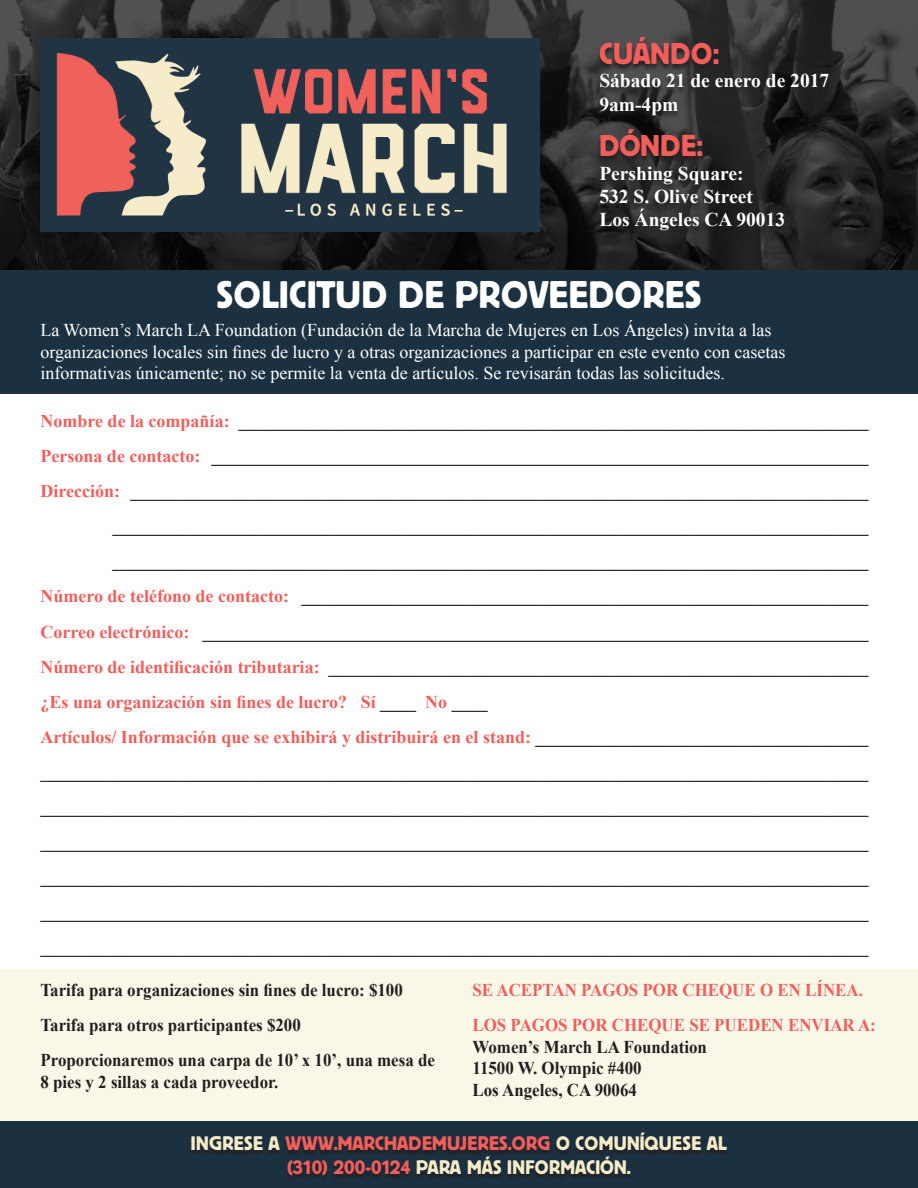
<style>
.page{position:relative;width:918px;height:1188px;background:#fff}
.page>*{position:absolute;margin:0;border:0;box-sizing:border-box;transform-origin:0 0}
.t1{font:38.25px "Block BE";letter-spacing:.02em;color:#fff}
.t2{font:30px "Block BE";letter-spacing:.02em;color:#f15e5b}
.t3{font:19.5px/23.4px "Block BE";letter-spacing:.02em;color:#f3ebc9;text-align:center}
.t4{font:700 19.5px/23.4px "Times New Roman";color:#fff}
.t5{font:700 18px "Times New Roman";color:#231f20}
.t6{font:18px/21.6px "Times New Roman";color:#fff}
.t7{font:700 18px/35.1px "Times New Roman";color:#231f20;scale:.94 1}
.t8{font:700 18px "Times New Roman";color:#f15e5b}
.t9{font:700 18px/35.1px "Times New Roman";color:#f15e5b;scale:.94 1}
.s1{color:#f15e5b}
.s2{color:#231f20}
</style>
<div class="page">
<img style="left:0;top:0;width:918px;height:270px">
<div style="left:0;top:1121px;width:918px;height:67px;background:#1b3141"></div>
<div style="left:0;top:270px;width:918px;height:123px;background:#1b3141"></div>
<div style="left:0;top:970px;width:918px;height:151px;background:#f9f7e8"></div>
<img style="left:40px;top:38px;width:499px;height:194px">
<svg style="left:190px;top:1136px;width:538px;height:43px"></svg>
<svg style="left:595px;top:37px;width:238px;height:87px;background:#2c2b2c"></svg>
<svg style="left:596px;top:129px;width:192px;height:110px;background:#282727"></svg>
<h2 class="t2" style="left:599px;top:37px;width:122px">CUÁNDO:</h2>
<p class="t4" style="left:599px;top:69px;width:231px">Sábado 21 de enero de 2017<br>9am-4pm</p>
<h2 class="t2" style="left:599px;top:129px;width:106px">DÓNDE:</h2>
<p class="t4" style="left:599px;top:161px;width:187px">Pershing Square:<br>532 S. Olive Street<br>Los Ángeles CA 90013</p>
<h1 class="t1" style="left:216px;top:273px;width:487px">SOLICITUD DE PROVEEDORES</h1>
<p class="t6" style="left:40px;top:319px;width:747px">La Women’s March LA Foundation (Fundación de la Marcha de Mujeres en Los Ángeles) invita a las organizaciones locales sin fines de lucro y a otras organizaciones a participar en este evento con casetas informativas únicamente; no se permite la venta de artículos. Se revisarán todas las solicitudes.</p>
<p class="t5" style="left:40px;top:408px;width:830px"><span class="s1">Nombre de la compañía:</span> ______________________________________________________________________</p>
<p class="t5" style="left:40px;top:444px;width:829px"><span class="s1">Persona de contacto:</span> _________________________________________________________________________</p>
<p class="t5" style="left:40px;top:479px;width:829px"><span class="s1">Dirección:</span> __________________________________________________________________________________</p>
<p class="t5" style="left:112px;top:514px;width:757px">____________________________________________________________________________________</p>
<p class="t5" style="left:112px;top:549px;width:757px">____________________________________________________________________________________</p>
<p class="t5" style="left:40px;top:584px;width:830px"><span class="s1">Número de teléfono de contacto:</span> _______________________________________________________________</p>
<p class="t5" style="left:40px;top:619px;width:829px"><span class="s1">Correo electrónico:</span> __________________________________________________________________________</p>
<p class="t5" style="left:40px;top:654px;width:829px"><span class="s1">Número de identificación tributaria:</span> ____________________________________________________________</p>
<p class="t8" style="left:40px;top:689px;width:449px">¿Es una organización sin fines de lucro? Sí <span class="s2">____</span> No <span class="s2">____</span></p>
<p class="t8" style="left:40px;top:724px;width:829px">Artículos/ Información que se exhibirá y distribuirá en el stand: <span class="s2">_____________________________________</span></p>
<p class="t5" style="left:40px;top:759px;width:829px">____________________________________________________________________________________________</p>
<p class="t5" style="left:40px;top:795px;width:829px">____________________________________________________________________________________________</p>
<p class="t5" style="left:40px;top:830px;width:829px">____________________________________________________________________________________________</p>
<p class="t5" style="left:40px;top:865px;width:829px">____________________________________________________________________________________________</p>
<p class="t5" style="left:40px;top:900px;width:829px">____________________________________________________________________________________________</p>
<p class="t5" style="left:40px;top:935px;width:829px">____________________________________________________________________________________________</p>
<p class="t7" style="left:40px;top:972px;width:421px">Tarifa para organizaciones sin fines de lucro: $100<br>Tarifa para otros participantes $200<br>Proporcionaremos una carpa de 10’ x 10’, una mesa de</p>
<p class="t7" style="left:40px;top:1064px;width:255px">8 pies y 2 sillas a cada proveedor.</p>
<p class="t9" style="left:473px;top:972px;width:431px">SE ACEPTAN PAGOS POR CHEQUE O EN LÍNEA.<br>LOS PAGOS POR CHEQUE SE PUEDEN ENVIAR A:</p>
<p class="t7" style="left:472px;top:1036px;width:251px;line-height:21.6px">Women’s March LA Foundation<br>11500 W. Olympic #400<br>Los Angeles, CA 90064</p>
<p class="t3" style="left:191px;top:1131px;width:538px">INGRESE A <span class="s1">WWW.MARCHADEMUJERES.ORG</span> O COMUNÍQUESE AL <span class="s1">(310) 200-0124</span> PARA MÁS INFORMACIÓN.</p>
</div>
